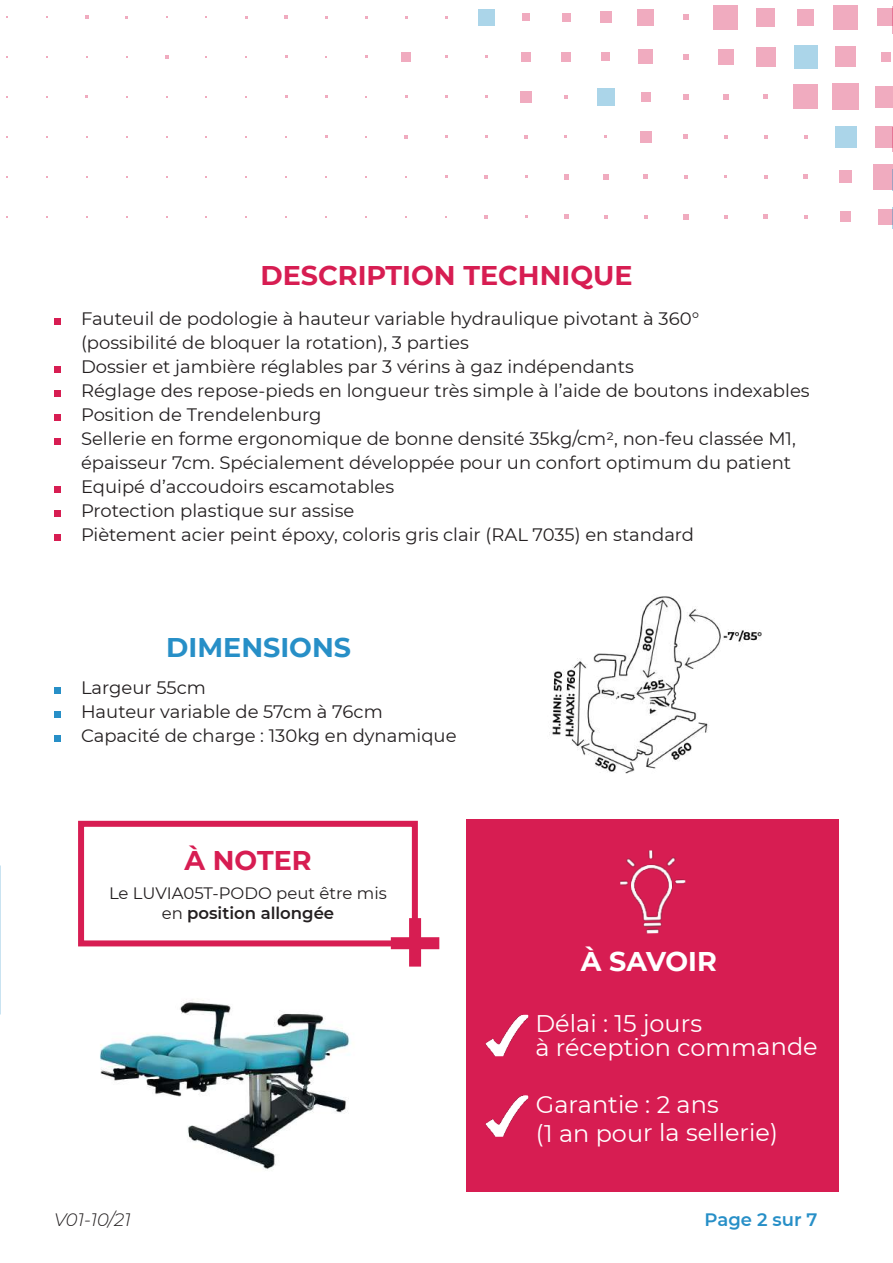
<style>
.page{position:relative;width:893px;height:1263px;background:#fff}
.page>*{position:absolute;margin:0;border:0;box-sizing:border-box;transform-origin:0 0}
.t1{font:700 27px "Montserrat";color:#d71d52}
.t2{font:700 27px "Montserrat";color:#278fc7}
.t3{font:700 27px "Montserrat";letter-spacing:-.005em;color:#fff}
.t4{font:24px/23.9px "Montserrat";letter-spacing:-.005em;color:#fff}
.t5{font:18px/24px "Montserrat";color:#231f20}
.t6{font:italic 300 18px "Montserrat";color:#231f20}
.t7{font:600 18px "Montserrat";color:#278fc7}
.t8{font:16.5px/19.8px "Montserrat";color:#231f20;text-align:center}
.s1{font-weight:600}
</style>
<div class="page">
<div style="left:878px;top:209px;width:14px;height:16px;background:#f0abbf"></div>
<div style="left:873px;top:164px;width:19px;height:25px;background:#f0abbf"></div>
<div style="left:875px;top:126px;width:17px;height:21px;background:#f0abbf"></div>
<div style="left:875px;top:86px;width:17px;height:22px;background:#f0abbf"></div>
<div style="left:881px;top:52px;width:9px;height:10px;background:#f0abbf"></div>
<div style="left:877px;top:8px;width:15px;height:18px;background:#f0abbf"></div>
<div style="left:840px;top:212px;width:11px;height:10px;background:#f0abbf"></div>
<div style="left:839px;top:171px;width:13px;height:12px;background:#f0abbf"></div>
<div style="left:835px;top:126px;width:21px;height:22px;background:#abd5e9"></div>
<div style="left:832px;top:84px;width:27px;height:26px;background:#f0abbf"></div>
<div style="left:835px;top:47px;width:21px;height:20px;background:#f0abbf"></div>
<div style="left:833px;top:5px;width:25px;height:24px;background:#f0abbf"></div>
<svg style="left:804px;top:215px;width:4px;height:4px"></svg>
<svg style="left:803px;top:175px;width:5px;height:4px"></svg>
<svg style="left:804px;top:135px;width:4px;height:4px"></svg>
<div style="left:793px;top:84px;width:25px;height:25px;background:#f0abbf"></div>
<div style="left:794px;top:45px;width:23px;height:24px;background:#abd5e9"></div>
<div style="left:797px;top:9px;width:17px;height:16px;background:#f0abbf"></div>
<svg style="left:763px;top:214px;width:5px;height:5px"></svg>
<svg style="left:764px;top:175px;width:4px;height:4px"></svg>
<svg style="left:764px;top:135px;width:4px;height:4px"></svg>
<svg style="left:764px;top:95px;width:4px;height:4px"></svg>
<div style="left:756px;top:47px;width:20px;height:20px;background:#f0abbf"></div>
<div style="left:756px;top:8px;width:19px;height:18px;background:#f0abbf"></div>
<svg style="left:724px;top:215px;width:3px;height:4px"></svg>
<svg style="left:724px;top:135px;width:3px;height:4px"></svg>
<svg style="left:723px;top:94px;width:5px;height:6px"></svg>
<div style="left:718px;top:49px;width:15px;height:16px;background:#f0abbf"></div>
<div style="left:713px;top:5px;width:25px;height:24px;background:#f0abbf"></div>
<svg style="left:683px;top:214px;width:5px;height:5px"></svg>
<svg style="left:684px;top:175px;width:4px;height:4px"></svg>
<svg style="left:684px;top:135px;width:4px;height:4px"></svg>
<svg style="left:683px;top:94px;width:5px;height:6px"></svg>
<svg style="left:683px;top:54px;width:5px;height:5px"></svg>
<svg style="left:683px;top:14px;width:6px;height:6px"></svg>
<svg style="left:644px;top:215px;width:4px;height:4px"></svg>
<svg style="left:644px;top:175px;width:4px;height:4px"></svg>
<div style="left:640px;top:131px;width:11px;height:11px;background:#f0abbf"></div>
<div style="left:641px;top:92px;width:9px;height:9px;background:#f0abbf"></div>
<div style="left:639px;top:50px;width:14px;height:14px;background:#f0abbf"></div>
<div style="left:638px;top:9px;width:16px;height:16px;background:#f0abbf"></div>
<svg style="left:604px;top:215px;width:4px;height:4px"></svg>
<svg style="left:603px;top:174px;width:6px;height:5px"></svg>
<div style="left:597px;top:88px;width:18px;height:18px;background:#abd5e9"></div>
<div style="left:602px;top:53px;width:8px;height:8px;background:#f0abbf"></div>
<div style="left:600px;top:11px;width:11px;height:12px;background:#f0abbf"></div>
<svg style="left:564px;top:214px;width:4px;height:5px"></svg>
<svg style="left:564px;top:174px;width:4px;height:5px"></svg>
<svg style="left:564px;top:95px;width:4px;height:4px"></svg>
<div style="left:561px;top:52px;width:9px;height:9px;background:#f0abbf"></div>
<div style="left:562px;top:13px;width:8px;height:8px;background:#f0abbf"></div>
<svg style="left:524px;top:135px;width:4px;height:3px"></svg>
<div style="left:520px;top:91px;width:12px;height:11px;background:#f0abbf"></div>
<div style="left:521px;top:52px;width:10px;height:10px;background:#f0abbf"></div>
<div style="left:522px;top:13px;width:8px;height:8px;background:#f0abbf"></div>
<svg style="left:484px;top:215px;width:4px;height:4px"></svg>
<svg style="left:484px;top:175px;width:4px;height:3px"></svg>
<div style="left:478px;top:9px;width:16px;height:16px;background:#abd5e9"></div>
<svg style="left:404px;top:135px;width:4px;height:4px"></svg>
<div style="left:401px;top:52px;width:10px;height:10px;background:#f0abbf"></div>
<svg style="left:285px;top:15px;width:3px;height:4px"></svg>
<svg style="left:165px;top:55px;width:3px;height:4px"></svg>
<svg style="left:85px;top:15px;width:3px;height:4px"></svg>
<div style="left:54px;top:687px;width:6px;height:7px;background:#278fc7"></div>
<div style="left:54px;top:711px;width:6px;height:7px;background:#278fc7"></div>
<div style="left:54px;top:735px;width:6px;height:7px;background:#278fc7"></div>
<div style="left:54px;top:318px;width:6px;height:7px;background:#d71d52"></div>
<div style="left:54px;top:366px;width:6px;height:7px;background:#d71d52"></div>
<div style="left:54px;top:390px;width:6px;height:7px;background:#d71d52"></div>
<div style="left:54px;top:414px;width:6px;height:7px;background:#d71d52"></div>
<div style="left:54px;top:438px;width:6px;height:7px;background:#d71d52"></div>
<div style="left:54px;top:486px;width:6px;height:7px;background:#d71d52"></div>
<div style="left:54px;top:510px;width:6px;height:7px;background:#d71d52"></div>
<div style="left:54px;top:534px;width:6px;height:7px;background:#d71d52"></div>
<div style="left:467px;top:820px;width:372px;height:372px;background:#d71d52"></div>
<img style="left:485px;top:1015px;width:43px;height:41px">
<img style="left:485px;top:1095px;width:43px;height:42px">
<img style="left:620px;top:850px;width:66px;height:84px">
<img style="left:549px;top:596px;width:212px;height:178px">
<img style="left:100px;top:999px;width:251px;height:171px">
<div style="left:78px;top:821px;width:340px;height:125px;border:6px solid #d71d52"></div>
<div style="left:409px;top:918px;width:12px;height:48px;background:#d71d52"></div>
<div style="left:391px;top:937px;width:48px;height:12px;background:#d71d52"></div>
<svg style="left:892px;top:208px;width:1px;height:21px"></svg>
<svg style="left:892px;top:169px;width:1px;height:22px"></svg>
<svg style="left:892px;top:127px;width:1px;height:25px"></svg>
<svg style="left:892px;top:6px;width:1px;height:28px"></svg>
<h1 class="t1" style="left:260px;top:256px;width:374px">DESCRIPTION TECHNIQUE</h1>
<p class="t5" style="left:81px;top:306px;width:730px">Fauteuil de podologie à hauteur variable hydraulique pivotant à 360°<br>(possibilité de bloquer la rotation), 3 parties<br>Dossier et jambière réglables par 3 vérins à gaz indépendants<br>Réglage des repose-pieds en longueur très simple à l’aide de boutons indexables Position de Trendelenburg<br>Sellerie en forme ergonomique de bonne densité 35kg/cm2, non-feu classée M1, épaisseur 7cm. Spécialement développée pour un confort optimum du patient Equipé d’accoudoirs escamotables<br>Protection plastique sur assise<br>Piètement acier peint époxy, coloris gris clair (RAL 7035) en standard</p>
<h1 class="t2" style="left:166px;top:628px;width:186px">DIMENSIONS</h1>
<p class="t5" style="left:81px;top:675px;width:377px">Largeur 55cm<br>Hauteur variable de 57cm à 76cm<br>Capacité de charge : 130kg en dynamique</p>
<h1 class="t1" style="left:184px;top:841px;width:129px">À NOTER</h1>
<p class="t8" style="left:109px;top:883px;width:279px">Le LUVIA05T-PODO peut être mis en <span class="s1">position allongée</span></p>
<h1 class="t3" style="left:581px;top:942px;width:138px">À SAVOIR</h1>
<h2 class="t4" style="left:535px;top:1011px;width:284px">Délai : 15 jours<br>à réception commande</h2>
<h2 class="t4" style="left:536px;top:1089px;width:244px;line-height:28.3px">Garantie : 2 ans<br>(1 an pour la sellerie)</h2>
<p class="t6" style="left:54px;top:1208px;width:78px">V01-10/21</p>
<p class="t7" style="left:705px;top:1207px;width:114px">Page 2 sur 7</p>
</div>
